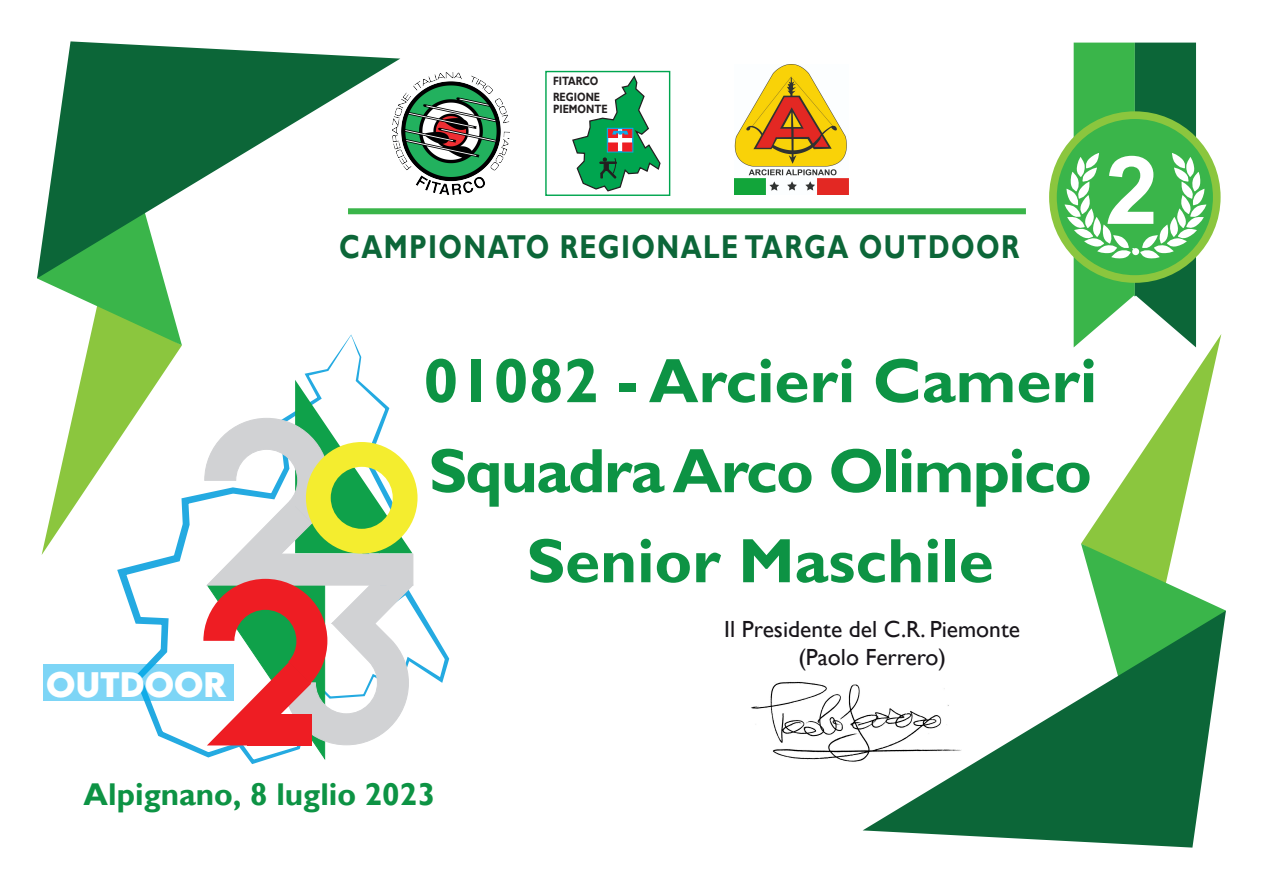
<style>
.page{position:relative;width:1263px;height:893px;background:#fff}
.page>*{position:absolute;margin:0;border:0;box-sizing:border-box;transform-origin:0 0}
.t1{font:700 94.65px "Arial";color:#fff}
.t2{font:700 63px/90px "Gill Sans";color:#0d9344;text-align:center}
.t3{font:700 33px "Gill Sans";letter-spacing:.05em;color:#0c6638;scale:.82 1}
.t4{font:700 31.5px "Gill Sans";color:#0d9344}
.t5{font:700 31.5px "LEMONMILK";color:#fff}
.t6{font:23.4px/28px "Gill Sans";color:#18151a;text-align:center}
.t7{font:700 12px/16px "Gill Sans";color:#231f20;scale:.82 1}
</style>
<div class="page">
<svg style="left:37px;top:278px;width:142px;height:277px"></svg>
<svg style="left:37px;top:41px;width:363px;height:237px"></svg>
<svg style="left:863px;top:708px;width:338px;height:140px;fill:#0c6638"></svg>
<svg style="left:572px;top:75px;width:89px;height:117px"></svg>
<div style="left:545px;top:71px;width:125px;height:125px;border:1px solid #00a54f"></div>
<div style="left:348px;top:208px;width:678px;height:6px;background:#3ab54a"></div>
<img style="left:393px;top:73px;width:117px;height:121px">
<svg style="left:1064px;top:43px;width:162px;height:744px"></svg>
<div style="left:1132px;top:248px;width:7px;height:7px;background:#fff;border-radius:50%"></div>
<img style="left:751px;top:681px;width:211px;height:82px">
<svg style="left:117px;top:335px;width:332px;height:429px"></svg>
<svg style="left:203px;top:380px;width:214px;height:381px"></svg>
<div style="left:44px;top:664px;width:190px;height:37px;background:#7dd5f6"></div>
<img style="left:735px;top:64px;width:114px;height:131px">
<p class="t7" style="left:553px;top:74px;width:59px">FITARCO<br>REGIONE</p>
<p class="t7" style="left:553px;top:101px;width:68px">PIEMONTE</p>
<p class="t3" style="left:339px;top:227px;width:831px">CAMPIONATO REGIONALE TARGA OUTDOOR</p>
<h1 class="t1" style="left:1105px;top:124px;width:55px">2</h1>
<p class="t5" style="left:46px;top:663px;width:182px">OUTDOOR</p>
<p class="t2" style="left:423px;top:338px;width:675px">01082 - Arcieri Cameri<br>Squadra Arco Olimpico<br>Senior Maschile</p>
<p class="t6" style="left:724px;top:616px;width:297px">Il Presidente del C.R. Piemonte (Paolo Ferrero)</p>
<p class="t4" style="left:84px;top:776px;width:352px">Alpignano, 8 luglio 2023</p>
</div>
